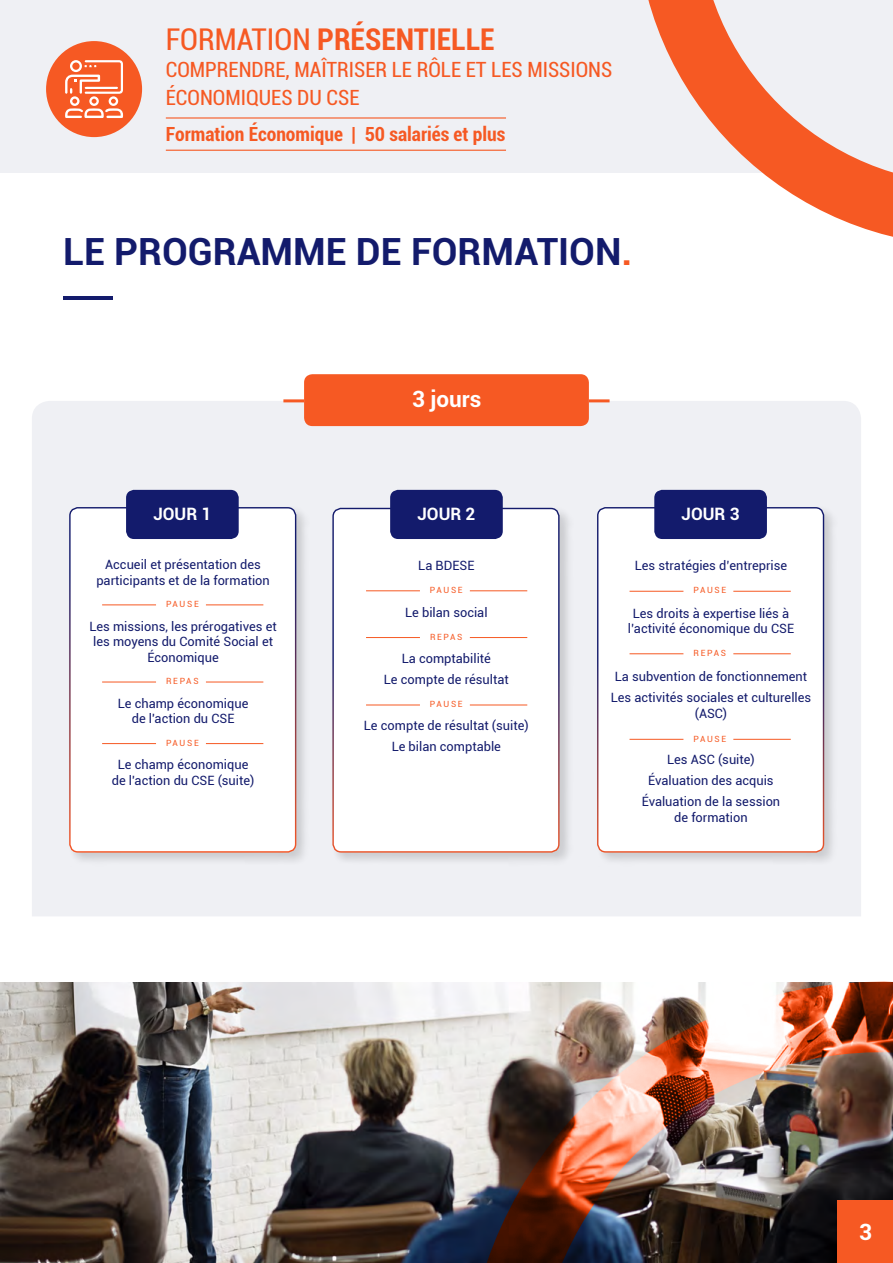
<style>
.page{position:relative;width:893px;height:1263px;background:#fff}
.page>*{position:absolute;margin:0;border:0;box-sizing:border-box;transform-origin:0 0}
.t1{font:700 37.5px "Roboto";color:#131b6c}
.t2{font:700 condensed 30px "Roboto";color:#f65923}
.t3{font:700 22.5px "Roboto";color:#fff}
.t4{font:condensed 21px/27.3px "Roboto";color:#f65923}
.t5{font:700 condensed 19.5px "Roboto";color:#f65923}
.t6{font:700 17.1px "Roboto";color:#fff}
.t7{font:12.9px/15.5px "Roboto";color:#131b6c;text-align:center}
.t8{font:8.55px "Roboto";letter-spacing:.2em;color:#f65923}
.s1{font-weight:400}
.s2{color:#f65923}
</style>
<div class="page">
<div style="left:0;top:0;width:893px;height:172px;background:#eff0f4"></div>
<svg style="left:606px;top:0;width:287px;height:237px"></svg>
<hr style="left:166px;top:117px;width:340px;height:2px;background:#f65923">
<hr style="left:166px;top:150px;width:340px;height:1px;background:#f65923">
<div style="left:46px;top:41px;width:96px;height:96px;background:#f65923;border-radius:50%"></div>
<svg style="left:65px;top:60px;width:58px;height:58px"></svg>
<img style="left:0;top:982px;width:463px;height:281px">
<hr style="left:63px;top:296px;width:49px;height:3px;background:#131b6c">
<div style="left:32px;top:401px;width:829px;height:515px;background:#eff0f4"></div>
<div style="left:68px;top:506px;width:242px;height:360px;background:#000;opacity:.15"></div>
<div style="left:70px;top:508px;width:226px;height:344px;background:#fff;border-radius:8px"></div>
<div style="left:69px;top:507px;width:227px;height:346px;border:1px solid #fff;border-radius:8px"></div>
<div style="left:331px;top:506px;width:242px;height:360px;background:#000;opacity:.15"></div>
<div style="left:333px;top:508px;width:226px;height:344px;background:#fff;border-radius:8px"></div>
<div style="left:332px;top:508px;width:228px;height:345px;border:1px solid #fff;border-radius:8px"></div>
<div style="left:596px;top:506px;width:242px;height:360px;background:#000;opacity:.15"></div>
<div style="left:598px;top:508px;width:225px;height:344px;background:#fff;border-radius:8px"></div>
<div style="left:597px;top:507px;width:227px;height:346px;border:1px solid #fff;border-radius:8px"></div>
<hr style="left:102px;top:604px;width:54px;height:1px;background:#f65923">
<hr style="left:206px;top:604px;width:57px;height:1px;background:#f65923">
<hr style="left:366px;top:590px;width:54px;height:1px;background:#f65923">
<hr style="left:470px;top:590px;width:57px;height:1px;background:#f65923">
<hr style="left:629px;top:653px;width:54px;height:1px;background:#f65923">
<hr style="left:733px;top:653px;width:58px;height:1px;background:#f65923">
<hr style="left:629px;top:591px;width:54px;height:1px;background:#f65923">
<hr style="left:733px;top:591px;width:58px;height:1px;background:#f65923">
<hr style="left:629px;top:739px;width:54px;height:1px;background:#f65923">
<hr style="left:733px;top:739px;width:58px;height:1px;background:#f65923">
<hr style="left:366px;top:705px;width:54px;height:1px;background:#f65923">
<hr style="left:470px;top:705px;width:57px;height:1px;background:#f65923">
<hr style="left:366px;top:637px;width:54px;height:1px;background:#f65923">
<hr style="left:470px;top:637px;width:57px;height:1px;background:#f65923">
<hr style="left:102px;top:743px;width:54px;height:1px;background:#f65923">
<hr style="left:206px;top:743px;width:57px;height:1px;background:#f65923">
<hr style="left:102px;top:682px;width:54px;height:1px;background:#f65923">
<hr style="left:206px;top:682px;width:57px;height:1px;background:#f65923">
<div style="left:126px;top:490px;width:113px;height:49px;background:#131b6c;border-radius:8px"></div>
<div style="left:390px;top:490px;width:113px;height:49px;background:#131b6c;border-radius:8px"></div>
<div style="left:654px;top:490px;width:113px;height:49px;background:#131b6c;border-radius:8px"></div>
<div style="left:304px;top:374px;width:285px;height:52px;background:#f65923;border-radius:8px"></div>
<hr style="left:283px;top:399px;width:21px;height:3px;background:#f65923">
<hr style="left:589px;top:399px;width:21px;height:3px;background:#f65923">
<img style="left:463px;top:981px;width:430px;height:282px">
<h2 class="t2" style="left:166px;top:18px;width:331px"><span class="s1">FORMATION</span> PRÉSENTIELLE</h2>
<h3 class="t4" style="left:166px;top:55px;width:448px">COMPRENDRE, MAÎTRISER LE RÔLE ET LES MISSIONS<br>ÉCONOMIQUES DU CSE</h3>
<h3 class="t5" style="left:166px;top:120px;width:341px">Formation Économique | 50 salariés et plus</h3>
<h1 class="t1" style="left:63px;top:226px;width:571px">LE PROGRAMME DE FORMATION<span class="s2">.</span></h1>
<h3 class="t3" style="left:412px;top:383px;width:71px">3 jours</h3>
<h3 class="t6" style="left:153px;top:502px;width:59px">JOUR 1</h3>
<h3 class="t6" style="left:417px;top:502px;width:59px">JOUR 2</h3>
<h3 class="t6" style="left:682px;top:502px;width:59px">JOUR 3</h3>
<p class="t7" style="left:96px;top:556px;width:175px">Accueil et présentation des participants et de la formation</p>
<p class="t7" style="left:89px;top:618px;width:189px">Les missions, les prérogatives et les moyens du Comité Social et<br>Économique</p>
<p class="t7" style="left:118px;top:695px;width:132px">Le champ économique de l'action du CSE</p>
<p class="t7" style="left:112px;top:756px;width:144px">Le champ économique de l'action du CSE (suite)</p>
<p class="t8" style="left:166px;top:598px;width:34px">PAUSE</p>
<p class="t8" style="left:166px;top:675px;width:34px">REPAS</p>
<p class="t8" style="left:166px;top:737px;width:34px">PAUSE</p>
<p class="t7" style="left:418px;top:557px;width:58px">La BDESE</p>
<p class="t7" style="left:405px;top:604px;width:84px">Le bilan social</p>
<p class="t7" style="left:384px;top:647px;width:126px;line-height:21px">La comptabilité<br>Le compte de résultat</p>
<p class="t7" style="left:364px;top:715px;width:166px;line-height:21px">Le compte de résultat (suite)<br>Le bilan comptable</p>
<p class="t8" style="left:430px;top:584px;width:34px">PAUSE</p>
<p class="t8" style="left:430px;top:631px;width:34px">REPAS</p>
<p class="t8" style="left:430px;top:698px;width:34px">PAUSE</p>
<p class="t7" style="left:635px;top:557px;width:154px">Les stratégies d’entreprise</p>
<p class="t7" style="left:628px;top:605px;width:168px">Les droits à expertise liés à l’activité économique du CSE</p>
<p class="t7" style="left:611px;top:665px;width:202px;line-height:21px">La subvention de fonctionnement<br>Les activités sociales et culturelles</p>
<p class="t7" style="left:695px;top:705px;width:34px">(ASC)</p>
<p class="t7" style="left:642px;top:749px;width:140px;line-height:21px">Les ASC (suite)<br>Évaluation des acquis<br>Évaluation de la session</p>
<p class="t7" style="left:674px;top:809px;width:75px">de formation</p>
<p class="t8" style="left:693px;top:584px;width:34px">PAUSE</p>
<p class="t8" style="left:694px;top:647px;width:34px">REPAS</p>
<p class="t8" style="left:693px;top:732px;width:34px">PAUSE</p>
<h3 class="t3" style="left:859px;top:1216px;width:14px">3</h3>
</div>
